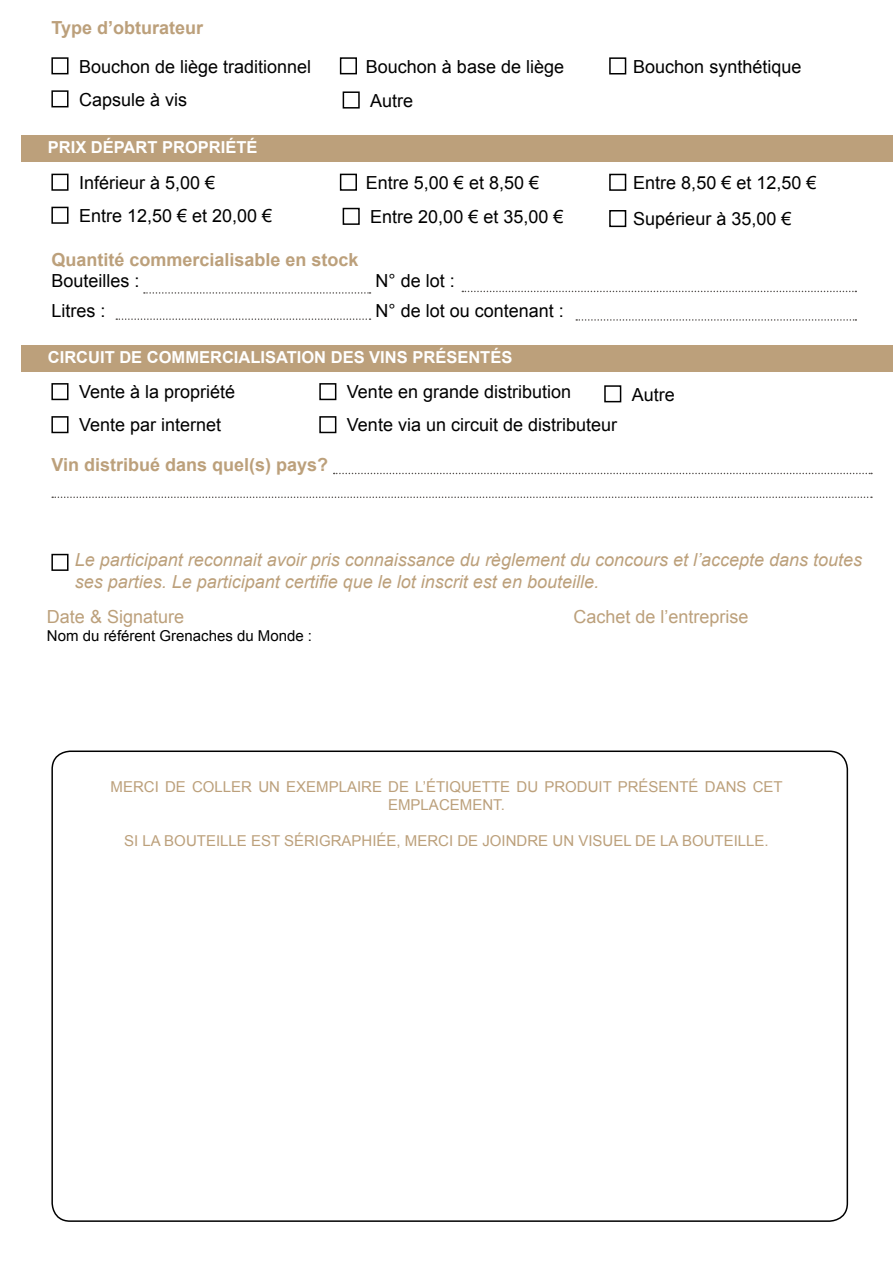
<style>
.page{position:relative;width:893px;height:1263px;background:#fff}
.page>*{position:absolute;margin:0;border:0;box-sizing:border-box;transform-origin:0 0}
.t1{font:18px/33px "Arial";color:#000}
.t2{font:italic 18px/21.6px "Arial";color:#bca07b}
.t3{font:700 18px "Arial";color:#bca07b}
.t4{font:18px "Arial";color:#bca07b}
.t5{font:700 16.5px "Arial";color:#fff}
.t6{font:15px/18px "Arial";color:#bca07b;text-align:center}
.t7{font:15px "Arial";color:#000}
</style>
<div class="page">
<div style="left:51px;top:57px;width:18px;height:17px;border:2px solid #000"></div>
<div style="left:340px;top:57px;width:17px;height:17px;border:2px solid #000"></div>
<div style="left:609px;top:57px;width:17px;height:17px;border:2px solid #000"></div>
<div style="left:51px;top:90px;width:18px;height:17px;border:2px solid #000"></div>
<div style="left:343px;top:91px;width:17px;height:18px;border:2px solid #000"></div>
<div style="left:21px;top:135px;width:872px;height:27px;background:#bca07b"></div>
<div style="left:51px;top:174px;width:18px;height:17px;border:2px solid #000"></div>
<div style="left:340px;top:174px;width:17px;height:17px;border:2px solid #000"></div>
<div style="left:609px;top:174px;width:17px;height:17px;border:2px solid #000"></div>
<div style="left:51px;top:207px;width:18px;height:17px;border:2px solid #000"></div>
<div style="left:343px;top:208px;width:17px;height:17px;border:2px solid #000"></div>
<div style="left:609px;top:210px;width:17px;height:17px;border:2px solid #000"></div>
<svg style="left:144px;top:292px;width:226px;height:2px"></svg>
<svg style="left:462px;top:291px;width:394px;height:1px"></svg>
<svg style="left:576px;top:319px;width:280px;height:2px"></svg>
<svg style="left:116px;top:318px;width:254px;height:2px"></svg>
<div style="left:21px;top:345px;width:872px;height:26px;background:#bca07b"></div>
<div style="left:51px;top:383px;width:18px;height:17px;border:2px solid #000"></div>
<div style="left:51px;top:416px;width:18px;height:17px;border:2px solid #000"></div>
<div style="left:319px;top:383px;width:17px;height:17px;border:2px solid #000"></div>
<div style="left:319px;top:416px;width:17px;height:17px;border:2px solid #000"></div>
<div style="left:604px;top:385px;width:17px;height:17px;border:2px solid #000"></div>
<svg style="left:334px;top:473px;width:538px;height:1px"></svg>
<svg style="left:52px;top:496px;width:820px;height:2px"></svg>
<div style="left:51px;top:554px;width:18px;height:17px;border:2px solid #000"></div>
<p class="t3" style="left:51px;top:16px;width:153px">Type d’obturateur</p>
<p class="t1" style="left:79px;top:50px;width:234px">Bouchon de liège traditionnel</p>
<p class="t1" style="left:366px;top:50px;width:200px">Bouchon à base de liège</p>
<p class="t1" style="left:633px;top:50px;width:170px">Bouchon synthétique</p>
<p class="t1" style="left:79px;top:83px;width:110px">Capsule à vis</p>
<p class="t1" style="left:370px;top:84px;width:45px">Autre</p>
<p class="t5" style="left:48px;top:137px;width:211px">PRIX DÉPART PROPRIÉTÉ</p>
<p class="t1" style="left:79px;top:166px;width:138px">Inférieur à 5,00 €</p>
<p class="t1" style="left:366px;top:166px;width:175px">Entre 5,00 € et 8,50 €</p>
<p class="t1" style="left:633px;top:166px;width:185px">Entre 8,50 € et 12,50 €</p>
<p class="t1" style="left:79px;top:199px;width:195px">Entre 12,50 € et 20,00 €</p>
<p class="t1" style="left:370px;top:200px;width:195px">Entre 20,00 € et 35,00 €</p>
<p class="t1" style="left:633px;top:203px;width:160px">Supérieur à 35,00 €</p>
<p class="t3" style="left:51px;top:247px;width:309px">Quantité commercialisable en stock</p>
<p class="t1" style="left:51px;top:265px;width:90px">Bouteilles :</p>
<p class="t1" style="left:375px;top:265px;width:81px">N° de lot :</p>
<p class="t1" style="left:51px;top:295px;width:56px">Litres :</p>
<p class="t1" style="left:375px;top:295px;width:190px">N° de lot ou contenant :</p>
<p class="t5" style="left:48px;top:346px;width:466px">CIRCUIT DE COMMERCIALISATION DES VINS PRÉSENTÉS</p>
<p class="t1" style="left:79px;top:376px;width:158px">Vente à la propriété<br>Vente par internet</p>
<p class="t1" style="left:347px;top:376px;width:272px">Vente en grande distribution<br>Vente via un circuit de distributeur</p>
<p class="t1" style="left:632px;top:378px;width:45px">Autre</p>
<p class="t3" style="left:51px;top:452px;width:278px">Vin distribué dans quel(s) pays?</p>
<p class="t2" style="left:75px;top:549px;width:789px">Le participant reconnait avoir pris connaissance du règlement du concours et l’accepte dans toutes ses parties. Le participant certifie que le lot inscrit est en bouteille.</p>
<p class="t4" style="left:47px;top:605px;width:139px">Date &amp; Signature</p>
<p class="t7" style="left:47px;top:626px;width:267px">Nom du référent Grenaches du Monde :</p>
<p class="t4" style="left:574px;top:605px;width:177px">Cachet de l’entreprise</p>
<p class="t6" style="left:111px;top:778px;width:674px">MERCI DE COLLER UN EXEMPLAIRE DE L’ÉTIQUETTE DU PRODUIT PRÉSENTÉ DANS CET<br>EMPLACEMENT.</p>
<p class="t6" style="left:124px;top:832px;width:646px">SI LA BOUTEILLE EST SÉRIGRAPHIÉE, MERCI DE JOINDRE UN VISUEL DE LA BOUTEILLE.</p>
</div>
